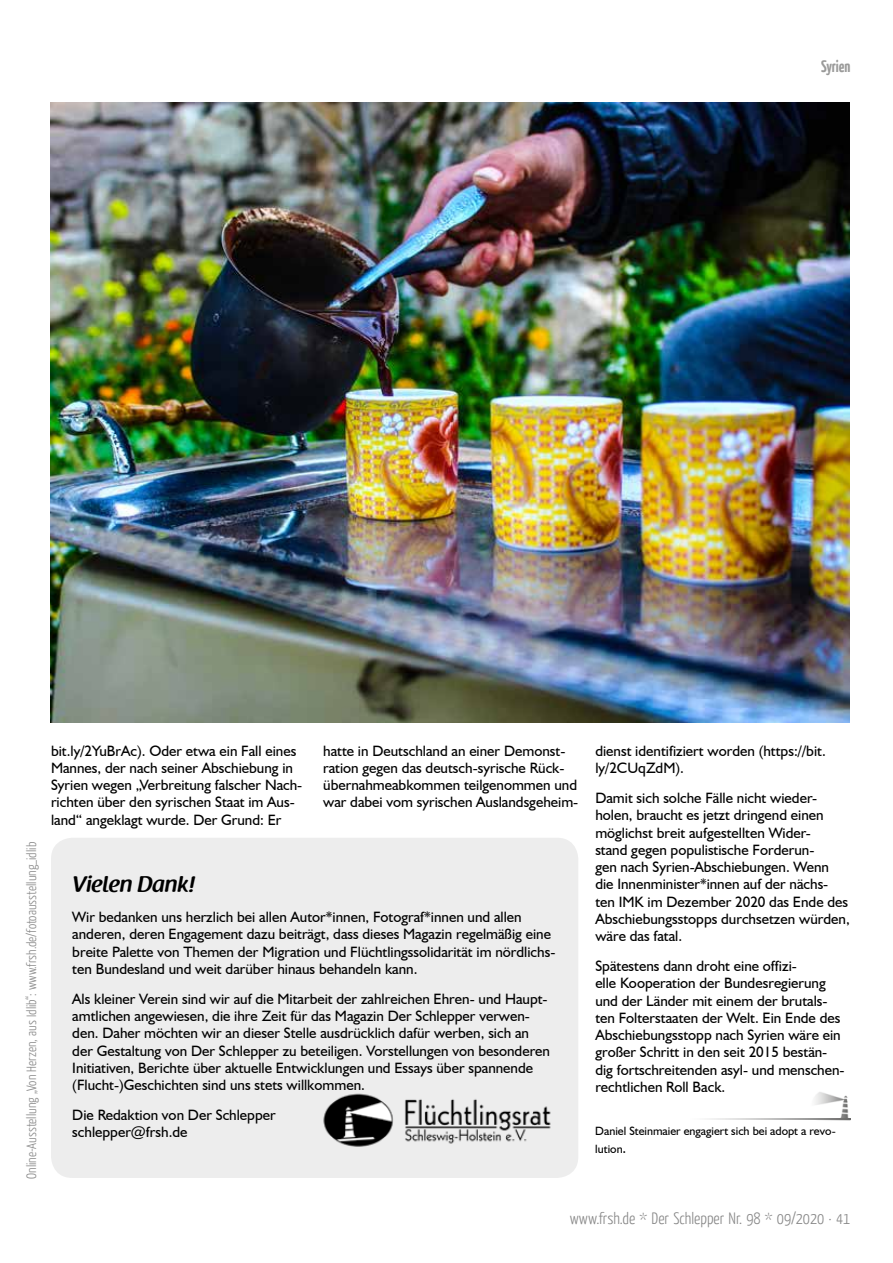
<style>
.page{position:relative;width:893px;height:1263px;background:#fff}
.page>*{position:absolute;margin:0;border:0;box-sizing:border-box;transform-origin:0 0}
.t1{font:600 22.5px "Raspoutine";color:#000}
.t2{font:300 16.5px "Yanone Kaffeesatz";color:#878787}
.t3{font:700 16.5px "Yanone Kaffeesatz";color:#575756}
.t4{font:15px/17.2px "Humanist 521 BT";color:#000}
.t5{font:300 13.5px "Yanone Kaffeesatz";color:#878787}
.t6{font:12px/17.2px "Humanist 521 BT";color:#000}
.s1{font-size:15px}
</style>
<div class="page">
<img style="left:50px;top:103px;width:800px;height:620px">
<img style="left:811px;top:1092px;width:39px;height:29px">
<img style="left:709px;top:1118px;width:141px;height:1px">
<div style="left:51px;top:838px;width:527px;height:340px;background:#ededed;border-radius:21px"></div>
<img style="left:323px;top:1093px;width:228px;height:54px">
<p class="t3" style="left:821px;top:55px;width:31px">Syrien</p>
<p class="t5" style="left:23px;top:1178px;width:338px;rotate:-90deg">Online-Ausstellung „Von Herzen, aus Idlib“: www.frsh.de/fotoausstellung_idlib</p>
<p class="t4" style="left:51px;top:741px;width:253px">bit.ly/2YuBrAc). Oder etwa ein Fall eines Mannes, der nach seiner Abschiebung in Syrien wegen „Verbreitung falscher Nach&shy;richten über den syrischen Staat im Aus&shy;land“ angeklagt wurde. Der Grund: Er</p>
<p class="t4" style="left:323px;top:741px;width:257px">hatte in Deutschland an einer Demonst&shy;ration gegen das deutsch-syrische Rück&shy;übernahmeabkommen teilgenommen und war dabei vom syrischen Auslandsgeheim-</p>
<p class="t4" style="left:595px;top:742px;width:232px">dienst identifiziert worden (https://bit. ly/2CUqZdM).</p>
<p class="t4" style="left:595px;top:789px;width:256px">Damit sich solche Fälle nicht wieder&shy;holen, braucht es jetzt dringend einen möglichst breit aufgestellten Wider-<br>stand gegen populistische Forderun-<br>gen nach Syrien-Abschiebungen. Wenn die Innenminister*innen auf der nächs&shy;ten IMK im Dezember 2020 das Ende des Abschiebungsstopps durchsetzen würden, wäre das fatal.</p>
<p class="t4" style="left:595px;top:957px;width:251px">Spätestens dann droht eine offizi-<br>elle Kooperation der Bundesregierung und der Länder mit einem der brutals&shy;ten Folterstaaten der Welt. Ein Ende des Abschiebungsstopp nach Syrien wäre ein großer Schritt in den seit 2015 bestän&shy;dig fortschreitenden asyl- und menschen&shy;rechtlichen Roll Back.</p>
<p class="t6" style="left:595px;top:1122px;width:242px">Daniel Steinmaier engagiert sich bei adopt a revo&shy;lution<span class="s1">.</span></p>
<h1 class="t1" style="left:72px;top:871px;width:124px">Vielen Dank!</h1>
<p class="t4" style="left:72px;top:908px;width:485px">Wir bedanken uns herzlich bei allen Autor*innen, Fotograf*innen und allen anderen, deren Engagement dazu beiträgt, dass dieses Magazin regelmäßig eine breite Palette von Themen der Migration und Flüchtlingssolidarität im nördlichs&shy;ten Bundesland und weit darüber hinaus behandeln kann.</p>
<p class="t4" style="left:72px;top:990px;width:479px">Als kleiner Verein sind wir auf die Mitarbeit der zahlreichen Ehren- und Haupt&shy;amtlichen angewiesen, die ihre Zeit für das Magazin Der Schlepper verwen&shy;den. Daher möchten wir an dieser Stelle ausdrücklich dafür werben, sich an der Gestaltung von Der Schlepper zu beteiligen. Vorstellungen von besonderen Initiativen, Berichte über aktuelle Entwicklungen und Essays über spannende (Flucht-)Geschichten sind uns stets willkommen.</p>
<p class="t4" style="left:72px;top:1106px;width:205px">Die Redaktion von Der Schlepper schlepper@frsh.de</p>
<p class="t2" style="left:570px;top:1208px;width:282px">www.frsh.de * Der Schlepper Nr. 98 * 09/2020 · 41</p>
</div>
